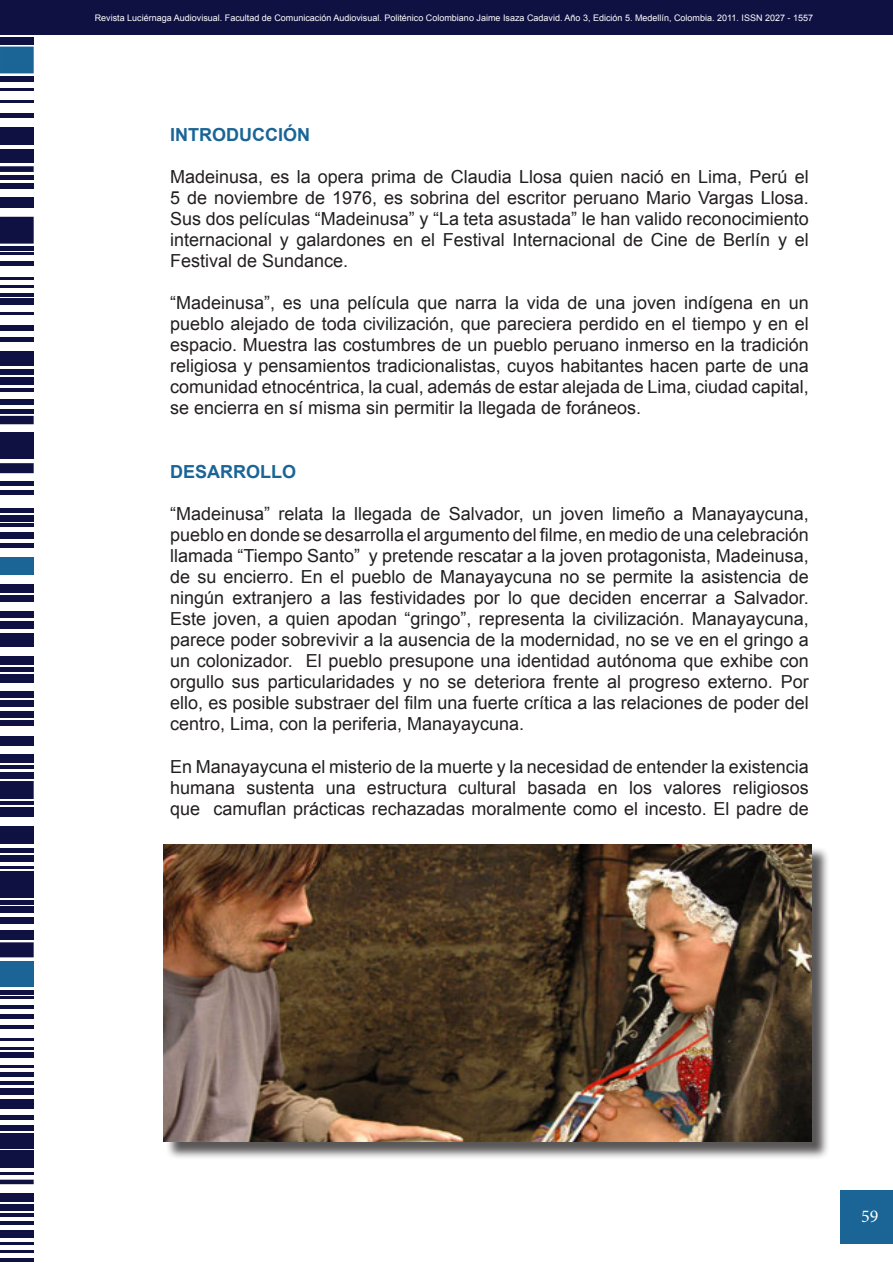
<style>
.page{position:relative;width:893px;height:1263px;background:#fff}
.page>*{position:absolute;margin:0;border:0;box-sizing:border-box;transform-origin:0 0}
.t1{font:18px/21px "Arial";color:#231f20;text-align:justify}
.t2{font:700 18px "Arial";color:#1a6596}
.t3{font:18px "Minion Pro";color:#fff}
.t4{font:9px "Arial";color:#fff}
</style>
<div class="page">
<div style="left:0;top:0;width:893px;height:34px;background:#101143"></div>
<div style="left:0;top:37px;width:34px;height:8px;background:#101143"></div>
<div style="left:0;top:47px;width:34px;height:26px;background:#1a6596"></div>
<div style="left:0;top:77px;width:34px;height:5px;background:#101143"></div>
<hr style="left:0;top:88px;width:34px;height:3px;background:#101143">
<hr style="left:0;top:100px;width:34px;height:3px;background:#101143">
<hr style="left:0;top:114px;width:34px;height:4px;background:#101143">
<div style="left:0;top:127px;width:34px;height:18px;background:#101143"></div>
<div style="left:0;top:149px;width:34px;height:14px;background:#101143"></div>
<div style="left:0;top:166px;width:34px;height:6px;background:#101143"></div>
<hr style="left:0;top:175px;width:34px;height:4px;background:#101143">
<div style="left:0;top:183px;width:34px;height:5px;background:#101143"></div>
<div style="left:0;top:197px;width:34px;height:11px;background:#101143"></div>
<div style="left:0;top:217px;width:34px;height:27px;background:#101143"></div>
<div style="left:0;top:246px;width:34px;height:5px;background:#101143"></div>
<hr style="left:0;top:252px;width:34px;height:3px;background:#101143">
<hr style="left:0;top:262px;width:34px;height:4px;background:#101143">
<hr style="left:0;top:277px;width:34px;height:2px;background:#101143">
<hr style="left:0;top:285px;width:34px;height:3px;background:#101143">
<hr style="left:0;top:293px;width:34px;height:3px;background:#101143">
<div style="left:0;top:298px;width:34px;height:6px;background:#101143"></div>
<hr style="left:0;top:313px;width:34px;height:2px;background:#101143">
<div style="left:0;top:326px;width:34px;height:5px;background:#101143"></div>
<hr style="left:0;top:338px;width:34px;height:4px;background:#101143">
<div style="left:0;top:351px;width:34px;height:14px;background:#101143"></div>
<div style="left:0;top:369px;width:34px;height:6px;background:#101143"></div>
<div style="left:0;top:378px;width:34px;height:7px;background:#101143"></div>
<hr style="left:0;top:388px;width:34px;height:3px;background:#101143">
<div style="left:0;top:399px;width:34px;height:6px;background:#101143"></div>
<div style="left:0;top:409px;width:34px;height:5px;background:#101143"></div>
<svg style="left:0;top:416px;width:34px;height:8px"></svg>
<div style="left:0;top:432px;width:34px;height:27px;background:#101143"></div>
<svg style="left:0;top:463px;width:34px;height:10px"></svg>
<hr style="left:0;top:481px;width:34px;height:4px;background:#101143">
<hr style="left:0;top:490px;width:34px;height:4px;background:#101143">
<hr style="left:0;top:508px;width:34px;height:4px;background:#101143">
<div style="left:0;top:515px;width:34px;height:6px;background:#101143"></div>
<hr style="left:0;top:523px;width:34px;height:4px;background:#101143">
<div style="left:0;top:533px;width:34px;height:6px;background:#101143"></div>
<hr style="left:0;top:544px;width:34px;height:4px;background:#101143">
<div style="left:0;top:557px;width:34px;height:18px;background:#1a6596"></div>
<div style="left:0;top:584px;width:34px;height:9px;background:#101143"></div>
<div style="left:0;top:596px;width:34px;height:6px;background:#101143"></div>
<div style="left:0;top:611px;width:34px;height:6px;background:#101143"></div>
<div style="left:0;top:621px;width:34px;height:8px;background:#101143"></div>
<div style="left:0;top:633px;width:34px;height:14px;background:#101143"></div>
<div style="left:0;top:656px;width:34px;height:8px;background:#101143"></div>
<div style="left:0;top:667px;width:34px;height:5px;background:#101143"></div>
<div style="left:0;top:674px;width:34px;height:8px;background:#101143"></div>
<div style="left:0;top:691px;width:34px;height:7px;background:#101143"></div>
<div style="left:0;top:700px;width:34px;height:7px;background:#101143"></div>
<div style="left:0;top:711px;width:34px;height:7px;background:#101143"></div>
<div style="left:0;top:720px;width:34px;height:5px;background:#101143"></div>
<div style="left:0;top:736px;width:34px;height:9px;background:#101143"></div>
<div style="left:0;top:754px;width:34px;height:9px;background:#101143"></div>
<hr style="left:0;top:765px;width:34px;height:4px;background:#101143">
<div style="left:0;top:772px;width:34px;height:6px;background:#101143"></div>
<div style="left:0;top:781px;width:34px;height:18px;background:#101143"></div>
<hr style="left:0;top:801px;width:34px;height:3px;background:#101143">
<div style="left:0;top:808px;width:34px;height:9px;background:#101143"></div>
<div style="left:0;top:826px;width:34px;height:18px;background:#101143"></div>
<div style="left:0;top:848px;width:34px;height:5px;background:#101143"></div>
<div style="left:0;top:855px;width:34px;height:6px;background:#101143"></div>
<hr style="left:0;top:866px;width:34px;height:2px;background:#101143">
<div style="left:0;top:871px;width:34px;height:26px;background:#101143"></div>
<div style="left:0;top:900px;width:34px;height:5px;background:#101143"></div>
<div style="left:0;top:906px;width:34px;height:7px;background:#101143"></div>
<div style="left:0;top:917px;width:34px;height:7px;background:#101143"></div>
<div style="left:0;top:930px;width:34px;height:10px;background:#101143"></div>
<div style="left:0;top:942px;width:34px;height:15px;background:#101143"></div>
<div style="left:0;top:962px;width:34px;height:25px;background:#1a6596"></div>
<hr style="left:0;top:990px;width:34px;height:4px;background:#101143">
<hr style="left:0;top:996px;width:34px;height:2px;background:#101143">
<hr style="left:0;top:1005px;width:34px;height:3px;background:#101143">
<hr style="left:0;top:1014px;width:34px;height:4px;background:#101143">
<hr style="left:0;top:1026px;width:34px;height:3px;background:#101143">
<hr style="left:0;top:1038px;width:34px;height:3px;background:#101143">
<hr style="left:0;top:1047px;width:34px;height:3px;background:#101143">
<div style="left:0;top:1052px;width:34px;height:5px;background:#101143"></div>
<hr style="left:0;top:1065px;width:34px;height:3px;background:#101143">
<hr style="left:0;top:1072px;width:34px;height:4px;background:#101143">
<hr style="left:0;top:1081px;width:34px;height:3px;background:#101143">
<div style="left:0;top:1088px;width:34px;height:6px;background:#101143"></div>
<div style="left:0;top:1099px;width:34px;height:10px;background:#101143"></div>
<hr style="left:0;top:1115px;width:34px;height:4px;background:#101143">
<div style="left:0;top:1125px;width:34px;height:5px;background:#101143"></div>
<div style="left:0;top:1133px;width:34px;height:15px;background:#101143"></div>
<div style="left:0;top:1150px;width:34px;height:18px;background:#101143"></div>
<hr style="left:0;top:1173px;width:34px;height:2px;background:#101143">
<hr style="left:0;top:1180px;width:34px;height:4px;background:#101143">
<div style="left:0;top:1193px;width:34px;height:9px;background:#101143"></div>
<div style="left:0;top:1205px;width:34px;height:6px;background:#101143"></div>
<hr style="left:0;top:1213px;width:34px;height:3px;background:#101143">
<hr style="left:0;top:1221px;width:34px;height:4px;background:#101143">
<div style="left:0;top:1230px;width:34px;height:8px;background:#101143"></div>
<hr style="left:0;top:1242px;width:34px;height:2px;background:#101143">
<hr style="left:0;top:1250px;width:34px;height:3px;background:#101143">
<hr style="left:0;top:1258px;width:34px;height:3px;background:#101143">
<div style="left:840px;top:1189px;width:53px;height:54px;background:#1a6596"></div>
<div style="left:165px;top:846px;width:665px;height:315px;background:#231f20;opacity:.75"></div>
<img style="left:163px;top:844px;width:648px;height:298px">
<p class="t4" style="left:95px;top:12px;width:720px">Revista Luciérnaga Audiovisual. Facultad de Comunicación Audiovisual. Politénico Colombiano Jaime Isaza Cadavid. Año 3, Edición 5. Medellín, Colombia. 2011. ISSN 2027 - 1557</p>
<p class="t2" style="left:170px;top:122px;width:141px">INTRODUCCIÓN</p>
<p class="t1" style="left:170px;top:166px;width:640px">Madeinusa, es la opera prima de Claudia Llosa quien nació en Lima, Perú el 5 de noviembre de 1976, es sobrina del escritor peruano Mario Vargas Llosa.<br>Sus dos películas “Madeinusa” y “La teta asustada” le han valido reconocimiento internacional y galardones en el Festival Internacional de Cine de Berlín y el Festival de Sundance.</p>
<p class="t1" style="left:170px;top:292px;width:640px">“Madeinusa”, es una película que narra la vida de una joven indígena en un pueblo alejado de toda civilización, que pareciera perdido en el tiempo y en el espacio. Muestra las costumbres de un pueblo peruano inmerso en la tradición religiosa y pensamientos tradicionalistas, cuyos habitantes hacen parte de una comunidad etnocéntrica, la cual, además de estar alejada de Lima, ciudad capital, se encierra en sí misma sin permitir la llegada de foráneos.</p>
<p class="t2" style="left:170px;top:460px;width:127px">DESARROLLO</p>
<p class="t1" style="left:170px;top:503px;width:640px">“Madeinusa” relata la llegada de Salvador, un joven limeño a Manayaycuna, pueblo en donde se desarrolla el argumento del filme, en medio de una celebración llamada “Tiempo Santo” y pretende rescatar a la joven protagonista, Madeinusa, de su encierro. En el pueblo de Manayaycuna no se permite la asistencia de ningún extranjero a las festividades por lo que deciden encerrar a Salvador.<br>Este joven, a quien apodan “gringo”, representa la civilización. Manayaycuna, parece poder sobrevivir a la ausencia de la modernidad, no se ve en el gringo a un colonizador. El pueblo presupone una identidad autónoma que exhibe con orgullo sus particularidades y no se deteriora frente al progreso externo. Por ello, es posible substraer del film una fuerte crítica a las relaciones de poder del centro, Lima, con la periferia, Manayaycuna.</p>
<p class="t1" style="left:170px;top:756px;width:640px">En Manayaycuna el misterio de la muerte y la necesidad de entender la existencia humana sustenta una estructura cultural basada en los valores religiosos que camuflan prácticas rechazadas moralmente como el incesto. El padre de</p>
<p class="t3" style="left:861px;top:1204px;width:19px">59</p>
</div>
